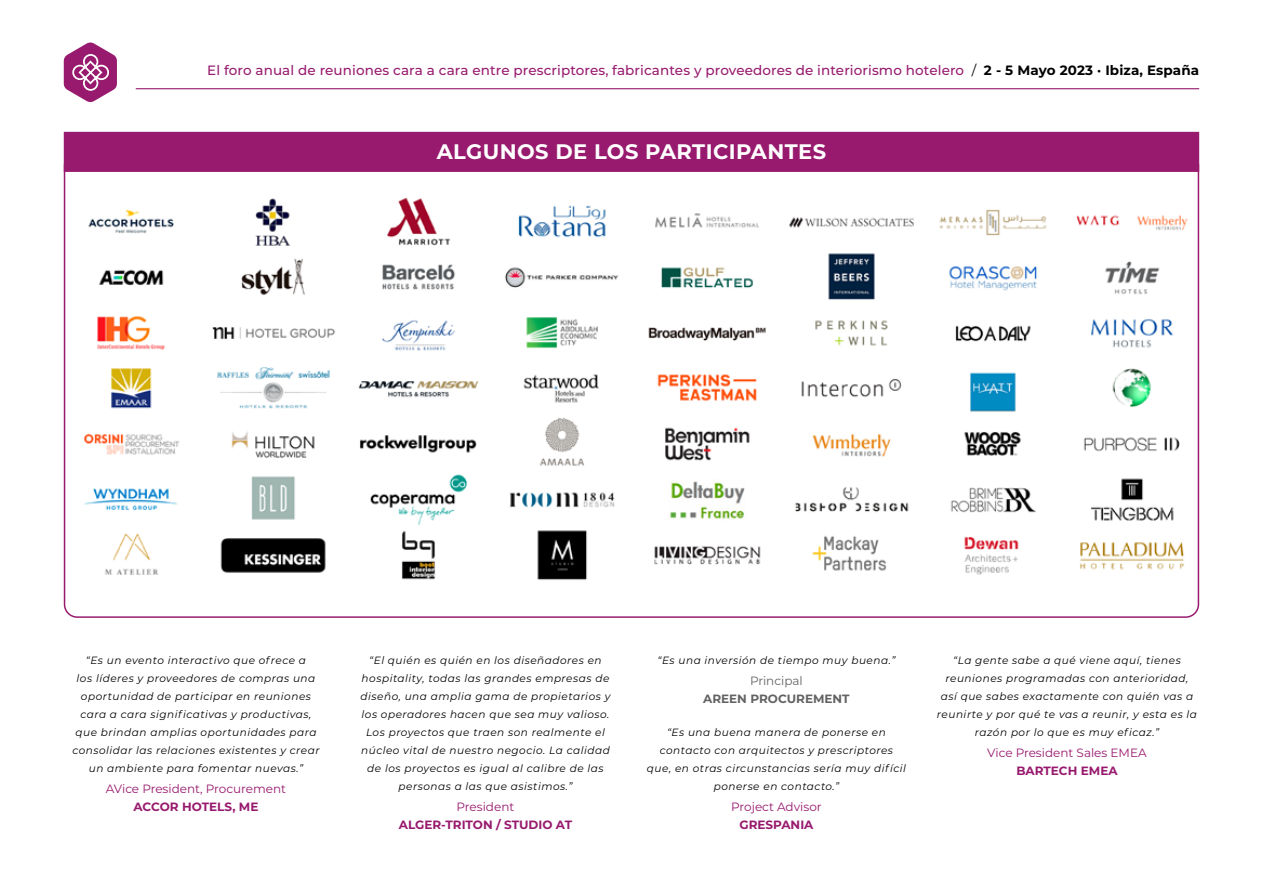
<style>
.page{position:relative;width:1263px;height:893px;background:#fff}
.page>*{position:absolute;margin:0;border:0;box-sizing:border-box;transform-origin:0 0}
.t1{font:700 21px "Montserrat";letter-spacing:.02em;color:#fff}
.t2{font:500 13.5px "Montserrat";letter-spacing:.01em;color:#981a6e}
.t3{font:12px "Montserrat";color:#981a6e}
.t4{font:700 12px "Montserrat";color:#981a6e}
.t5{font:700 12px "Montserrat";color:#646363}
.t6{font:12px "Montserrat";color:#646363}
.t7{font:italic 10.5px/18px "Montserrat";letter-spacing:.05em;color:#000;text-align:center}
.s1{font-weight:400;color:#000}
.s2{font-weight:700;color:#000}
</style>
<div class="page">
<img style="left:84px;top:197px;width:1104px;height:383px">
<hr style="left:136px;top:88px;width:1063px;height:1px;background:#981a6e">
<div style="left:64px;top:132px;width:1135px;height:40px;background:#981a6e;border:2px solid #981a6e"></div>
<svg style="left:64px;top:42px;width:53px;height:60px"></svg>
<p class="t2" style="left:207px;top:61px;width:993px">El foro anual de reuniones cara a cara entre prescriptores, fabricantes y proveedores de interiorismo hotelero <span class="s1">/</span> <span class="s2">2 - 5 Mayo 2023 · Ibiza, España</span></p>
<h1 class="t1" style="left:437px;top:137px;width:391px">ALGUNOS DE LOS PARTICIPANTES</h1>
<p class="t7" style="left:72px;top:651px;width:249px">“Es un evento interactivo que ofrece a<br>los líderes y proveedores de compras una oportunidad de participar en reuniones cara a cara significativas y productivas, que brindan amplias oportunidades para consolidar las relaciones existentes y crear un ambiente para fomentar nuevas.”</p>
<p class="t3" style="left:106px;top:780px;width:182px">AVice President, Procurement</p>
<p class="t4" style="left:133px;top:798px;width:126px">ACCOR HOTELS, ME</p>
<p class="t7" style="left:361px;top:651px;width:251px">“El quién es quién en los diseñadores en hospitality, todas las grandes empresas de diseño, una amplia gama de propietarios y los operadores hacen que sea muy valioso.<br>Los proyectos que traen son realmente el núcleo vital de nuestro negocio. La calidad de los proyectos es igual al calibre de las personas a las que asistimos.”</p>
<p class="t3" style="left:457px;top:798px;width:59px">President</p>
<p class="t4" style="left:399px;top:816px;width:175px">ALGER-TRITON / STUDIO AT</p>
<p class="t7" style="left:657px;top:651px;width:239px">“Es una inversión de tiempo muy buena.”</p>
<p class="t6" style="left:750px;top:672px;width:54px">Principal</p>
<p class="t5" style="left:703px;top:690px;width:148px">AREEN PROCUREMENT</p>
<p class="t7" style="left:647px;top:723px;width:261px">“Es una buena manera de ponerse en contacto con arquitectos y prescriptores que, en otras circunstancias sería muy difícil ponerse en contacto.”</p>
<p class="t3" style="left:731px;top:799px;width:92px">Project Advisor</p>
<p class="t4" style="left:739px;top:816px;width:76px">GRESPANIA</p>
<p class="t7" style="left:937px;top:651px;width:262px">“La gente sabe a qué viene aquí, tienes reuniones programadas con anterioridad, así que sabes exactamente con quién vas a reunirte y por qué te vas a reunir, y esta es la razón por lo que es muy eficaz.”</p>
<p class="t3" style="left:987px;top:744px;width:161px">Vice President Sales EMEA</p>
<p class="t4" style="left:1016px;top:762px;width:103px">BARTECH EMEA</p>
</div>
